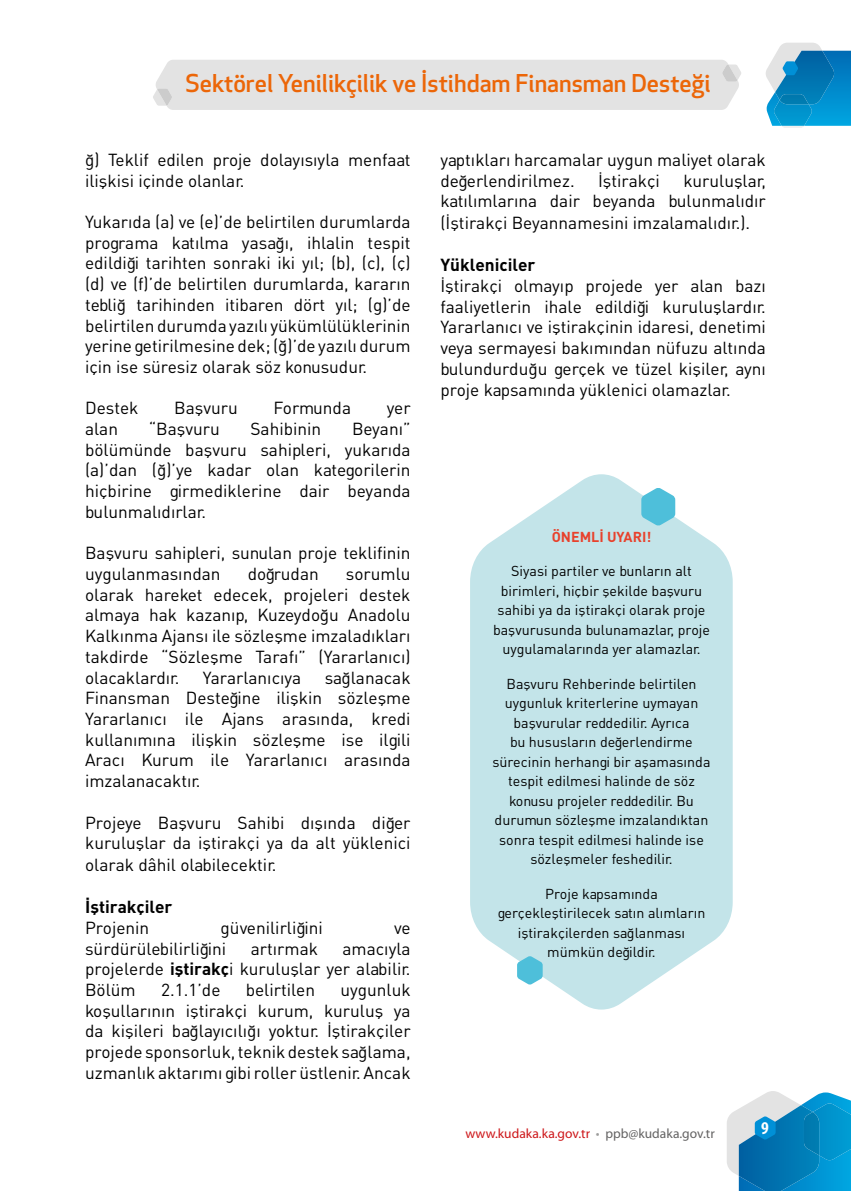
<style>
.page{position:relative;width:851px;height:1191px;background:#fff}
.page>*{position:absolute;margin:0;border:0;box-sizing:border-box;transform-origin:0 0}
.t1{font:500 24px "Apex New";color:#ec6608}
.t2{font:700 condensed 18px "Myriad Pro";color:#fff}
.t3{font:17.25px/20.7px "DIN Tr";color:#000;text-align:justify}
.t4{font:17.25px "DINT Bold Tr";color:#000}
.t5{font:14.25px/19.5px "DIN Tr";color:#000;text-align:center}
.t6{font:14.25px "DINT Bold Tr";color:#e8412c}
.t7{font:13.5px "Myriad Pro";color:#cd171a}
.s1{font-family:"DINT Bold Tr"}
.s2{color:#9d9d9c}
.s3{color:#646363}
</style>
<div class="page">
<div style="left:153px;top:60px;width:588px;height:50px;background:#e3e3e3"></div>
<svg style="left:766px;top:43px;width:84px;height:85px;background:#3d9fce"></svg>
<svg style="left:727px;top:1091px;width:123px;height:100px;background:#43a0cc"></svg>
<svg style="left:470px;top:474px;width:262px;height:535px;background:#cbe7ec"></svg>
<svg style="left:641px;top:487px;width:34px;height:39px"></svg>
<svg style="left:517px;top:956px;width:25px;height:28px"></svg>
<h1 class="t1" style="left:185px;top:68px;width:526px">Sektörel Yenilikçilik ve İstihdam Finansman Desteği</h1>
<p class="t3" style="left:85px;top:149px;width:327px">ğ) Teklif edilen proje dolayısıyla menfaat ilişkisi içinde olanlar.</p>
<p class="t3" style="left:85px;top:211px;width:327px">Yukarıda (a) ve (e)’de belirtilen durumlarda programa katılma yasağı, ihlalin tespit edildiği tarihten sonraki iki yıl; (b), (c), (ç) (d) ve (f)’de belirtilen durumlarda, kararın tebliğ tarihinden itibaren dört yıl; (g)’de belirtilen durumda yazılı yükümlülüklerinin yerine getirilmesine dek; (ğ)’de yazılı durum için ise süresiz olarak söz konusudur.</p>
<p class="t3" style="left:85px;top:397px;width:55px">Destek</p>
<p class="t3" style="left:174px;top:397px;width:65px">Başvuru</p>
<p class="t3" style="left:273px;top:397px;width:79px">Formunda</p>
<p class="t3" style="left:387px;top:397px;width:25px">yer</p>
<p class="t3" style="left:85px;top:418px;width:34px">alan</p>
<p class="t3" style="left:149px;top:418px;width:73px">“Başvuru</p>
<p class="t3" style="left:250px;top:418px;width:72px">Sahibinin</p>
<p class="t3" style="left:85px;top:418px;width:327px;text-indent:267px">Beyanı” bölümünde başvuru sahipleri, yukarıda (a)’dan (ğ)’ye kadar olan kategorilerin hiçbirine girmediklerine dair beyanda bulunmalıdırlar.</p>
<p class="t3" style="left:85px;top:542px;width:327px">Başvuru sahipleri, sunulan proje teklifinin uygulanmasından</p>
<p class="t3" style="left:85px;top:563px;width:327px;text-indent:261px">sorumlu olarak hareket edecek, projeleri destek almaya hak kazanıp, Kuzeydoğu Anadolu Kalkınma Ajansı ile sözleşme imzaladıkları takdirde “Sözleşme Tarafı” (Yararlanıcı) olacaklardır.</p>
<p class="t3" style="left:247px;top:563px;width:73px">doğrudan</p>
<p class="t3" style="left:85px;top:666px;width:327px;text-indent:239px">sağlanacak Finansman Desteğine ilişkin sözleşme Yararlanıcı ile Ajans arasında, kredi kullanımına ilişkin sözleşme ise ilgili Aracı Kurum ile Yararlanıcı arasında imzalanacaktır.</p>
<p class="t3" style="left:85px;top:811px;width:327px;line-height:21.1px">Projeye Başvuru Sahibi dışında diğer kuruluşlar da iştirakçi ya da alt yüklenici olarak dâhil olabilecektir.</p>
<p class="t4" style="left:85px;top:895px;width:89px">İştirakçiler</p>
<p class="t3" style="left:85px;top:917px;width:66px">Projenin</p>
<p class="t3" style="left:220px;top:917px;width:104px">güvenilirliğini</p>
<p class="t3" style="left:394px;top:917px;width:18px">ve</p>
<p class="t3" style="left:85px;top:937px;width:143px">sürdürülebilirliğini</p>
<p class="t3" style="left:251px;top:937px;width:69px">artırmak</p>
<p class="t3" style="left:203px;top:666px;width:100px">Yararlanıcıya</p>
<p class="t3" style="left:85px;top:937px;width:327px;text-indent:257px">amacıyla projelerde <span class="s1">iştirakç</span>i kuruluşlar yer alabilir.<br>Bölüm</p>
<p class="t3" style="left:161px;top:979px;width:61px">2.1.1’de</p>
<p class="t3" style="left:246px;top:979px;width:71px">belirtilen</p>
<p class="t3" style="left:85px;top:979px;width:327px;text-indent:255px">uygunluk koşullarının iştirakçi kurum, kuruluş ya da kişileri bağlayıcılığı yoktur. İştirakçiler projede sponsorluk, teknik destek sağlama, uzmanlık aktarımı gibi roller üstlenir. Ancak</p>
<p class="t3" style="left:440px;top:149px;width:327px">yaptıkları harcamalar uygun maliyet olarak değerlendirilmez.</p>
<p class="t3" style="left:598px;top:170px;width:63px">İştirakçi</p>
<p class="t3" style="left:440px;top:169px;width:327px;line-height:21.1px;text-indent:243px">kuruluşlar, katılımlarına dair beyanda bulunmalıdır (İştirakçi Beyannamesini imzalamalıdır.).</p>
<p class="t4" style="left:440px;top:254px;width:97px">Yükleniciler</p>
<p class="t3" style="left:440px;top:275px;width:327px">İştirakçi olmayıp projede yer alan bazı faaliyetlerin ihale edildiği kuruluşlardır.<br>Yararlanıcı ve iştirakçinin idaresi, denetimi veya sermayesi bakımından nüfuzu altında bulundurduğu gerçek ve tüzel kişiler, aynı proje kapsamında yüklenici olamazlar.</p>
<p class="t6" style="left:551px;top:527px;width:101px">ÖNEMLİ UYARI!</p>
<p class="t5" style="left:493px;top:561px;width:218px">Siyasi partiler ve bunların alt birimleri, hiçbir şekilde başvuru sahibi ya da iştirakçi olarak proje başvurusunda bulunamazlar, proje uygulamalarında yer alamazlar.</p>
<p class="t5" style="left:492px;top:673px;width:219px">Başvuru Rehberinde belirtilen uygunluk kriterlerine uymayan başvurular reddedilir. Ayrıca<br>bu hususların değerlendirme sürecinin herhangi bir aşamasında tespit edilmesi halinde de söz konusu projeler reddedilir. Bu durumun sözleşme imzalandıktan sonra tespit edilmesi halinde ise sözleşmeler feshedilir.</p>
<p class="t5" style="left:497px;top:883px;width:209px">Proje kapsamında gerçekleştirilecek satın alımların iştirakçilerden sağlanması mümkün değildir.</p>
<p class="t7" style="left:465px;top:1126px;width:251px">www.kudaka.ka.gov.tr <span class="s2">•</span> <span class="s3">ppb@kudaka.gov.tr</span></p>
<p class="t2" style="left:761px;top:1117px;width:9px">9</p>
</div>
